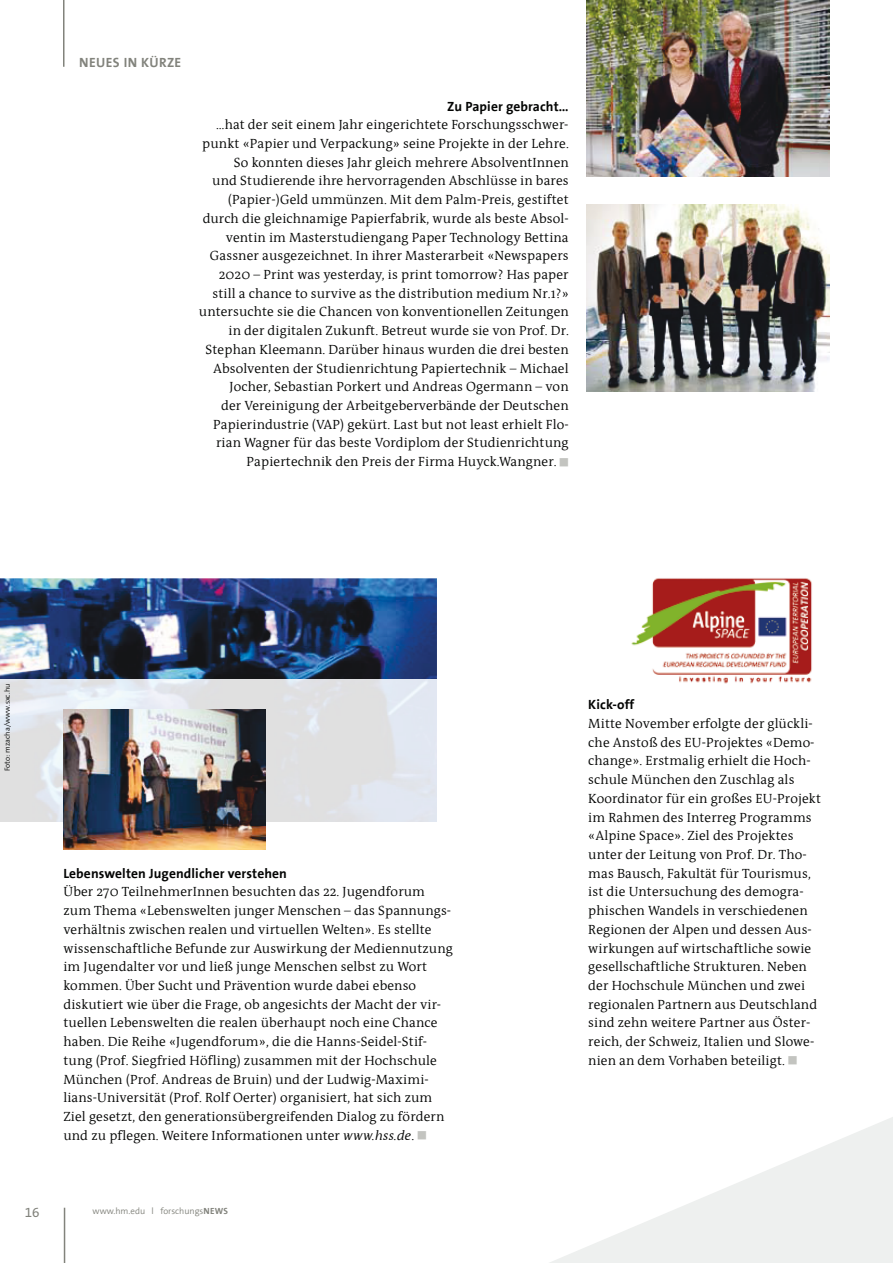
<style>
.page{position:relative;width:893px;height:1263px;background:#fff}
.page>*{position:absolute;margin:0;border:0;box-sizing:border-box;transform-origin:0 0}
.t1{font:13.5px/18.8px "FHM Antiqua";letter-spacing:.01em;color:#040504}
.t2{font:700 13.5px "FHM Antiqua";letter-spacing:.01em;color:#040504}
.t3{font:700 13.5px "FHM The Sans";letter-spacing:.025em;color:#82837c}
.t4{font:13.5px "The Sans Expert";color:#82837c}
.t5{font:9px "FHM The Sans";color:#82837c}
.t6{font:7.5px "FHM The Sans";letter-spacing:.01em;color:#040504}
.s1{font-style:italic}
.s2{font-weight:700}
</style>
<div class="page">
<hr style="left:64px;top:1208px;width:1px;height:55px;background:#82837c">
<img style="left:0;top:578px;width:437px;height:101px">
<svg style="left:550px;top:1117px;width:343px;height:146px;fill:#eef0ef"></svg>
<hr style="left:63px;top:0;width:1px;height:67px;background:#82837c">
<img style="left:587px;top:204px;width:242px;height:187px">
<img style="left:587px;top:0;width:242px;height:176px">
<img style="left:0;top:679px;width:437px;height:142px">
<img style="left:64px;top:709px;width:202px;height:141px">
<img style="left:631px;top:578px;width:181px;height:106px">
<p class="t3" style="left:79px;top:55px;width:104px">NEUES IN KÜRZE</p>
<p class="t2" style="left:447px;top:99px;width:123px">Zu Papier gebracht…</p>
<p class="t1" style="left:216px;top:116px;width:354px">…hat der seit einem Jahr eingerichtete Forschungsschwer-</p>
<p class="t1" style="left:202px;top:134px;width:368px">punkt «Papier und Verpackung» seine Projekte in der Lehre.</p>
<p class="t1" style="left:234px;top:153px;width:336px">So konnten dieses Jahr gleich mehrere AbsolventInnen</p>
<p class="t1" style="left:212px;top:172px;width:358px">und Studierende ihre hervorragenden Abschlüsse in bares</p>
<p class="t1" style="left:228px;top:191px;width:342px">(Papier-)Geld ummünzen. Mit dem Palm-Preis, gestiftet</p>
<p class="t1" style="left:203px;top:209px;width:367px">durch die gleichnamige Papierfabrik, wurde als beste Absol-</p>
<p class="t1" style="left:226px;top:228px;width:344px">ventin im Masterstudiengang Paper Technology Bettina</p>
<p class="t1" style="left:210px;top:247px;width:360px">Gassner ausgezeichnet. In ihrer Masterarbeit «Newspapers</p>
<p class="t1" style="left:219px;top:265px;width:351px">2020 – Print was yesterday, is print tomorrow? Has paper</p>
<p class="t1" style="left:213px;top:284px;width:358px">still a chance to survive as the distribution medium Nr.1?»</p>
<p class="t1" style="left:199px;top:303px;width:371px">untersuchte sie die Chancen von konventionellen Zeitungen</p>
<p class="t1" style="left:228px;top:322px;width:342px">in der digitalen Zukunft. Betreut wurde sie von Prof. Dr.</p>
<p class="t1" style="left:206px;top:340px;width:365px">Stephan Kleemann. Darüber hinaus wurden die drei besten</p>
<p class="t1" style="left:213px;top:359px;width:357px">Absolventen der Studienrichtung Papiertechnik – Michael</p>
<p class="t1" style="left:230px;top:378px;width:340px">Jocher, Sebastian Porkert und Andreas Ogermann – von</p>
<p class="t1" style="left:221px;top:396px;width:349px">der Vereinigung der Arbeitgeberverbände der Deutschen</p>
<p class="t1" style="left:213px;top:415px;width:357px">Papierindustrie (VAP) gekürt. Last but not least erhielt Flo-</p>
<p class="t1" style="left:216px;top:434px;width:354px">rian Wagner für das beste Vordiplom der Studienrichtung</p>
<p class="t1" style="left:247px;top:453px;width:311px">Papiertechnik den Preis der Firma Huyck.Wangner.</p>
<p class="t6" style="left:3px;top:771px;width:89px;rotate:-90deg">Foto: mzacha/www.sxc.hu</p>
<p class="t2" style="left:63px;top:866px;width:225px">Lebenswelten Jugendlicher verstehen</p>
<p class="t1" style="left:63px;top:883px;width:391px">Über 270 TeilnehmerInnen besuchten das 22. Jugendforum zum Thema «Lebenswelten junger Menschen – das Spannungs&shy;verhältnis zwischen realen und virtuellen Welten». Es stellte wissenschaftliche Befunde zur Auswirkung der Mediennutzung im Jugendalter vor und ließ junge Menschen selbst zu Wort kommen. Über Sucht und Prävention wurde dabei ebenso diskutiert wie über die Frage, ob angesichts der Macht der vir&shy;tuellen Lebenswelten die realen überhaupt noch eine Chance haben. Die Reihe «Jugendforum», die die Hanns-Seidel-Stif&shy;tung (Prof. Siegfried Höfling) zusammen mit der Hochschule München (Prof. Andreas de Bruin) und der Ludwig-Maximi&shy;lians-Universität (Prof. Rolf Oerter) organisiert, hat sich zum Ziel gesetzt, den generationsübergreifenden Dialog zu fördern und zu pflegen. Weitere Informationen unter <span class="s1">www.hss.de</span>.</p>
<p class="t4" style="left:25px;top:1204px;width:16px">16</p>
<p class="t5" style="left:92px;top:1206px;width:137px">www.hm.edu l forschungs<span class="s2">NEWS</span></p>
<p class="t2" style="left:588px;top:697px;width:47px">Kick-off</p>
<p class="t1" style="left:588px;top:714px;width:234px">Mitte November erfolgte der glückli&shy;che Anstoß des EU-Projektes «Demo&shy;change». Erstmalig erhielt die Hoch&shy;schule München den Zuschlag als Koordinator für ein großes EU-Projekt im Rahmen des Interreg Programms «Alpine Space». Ziel des Projektes unter der Leitung von Prof. Dr. Tho&shy;mas Bausch, Fakultät für Tourismus, ist die Untersuchung des demogra&shy;phischen Wandels in verschiedenen Regionen der Alpen und dessen Aus&shy;wirkungen auf wirtschaftliche sowie gesellschaftliche Strukturen. Neben der Hochschule München und zwei regionalen Partnern aus Deutschland sind zehn weitere Partner aus Öster&shy;reich, der Schweiz, Italien und Slowe&shy;nien an dem Vorhaben beteiligt.</p>
</div>
